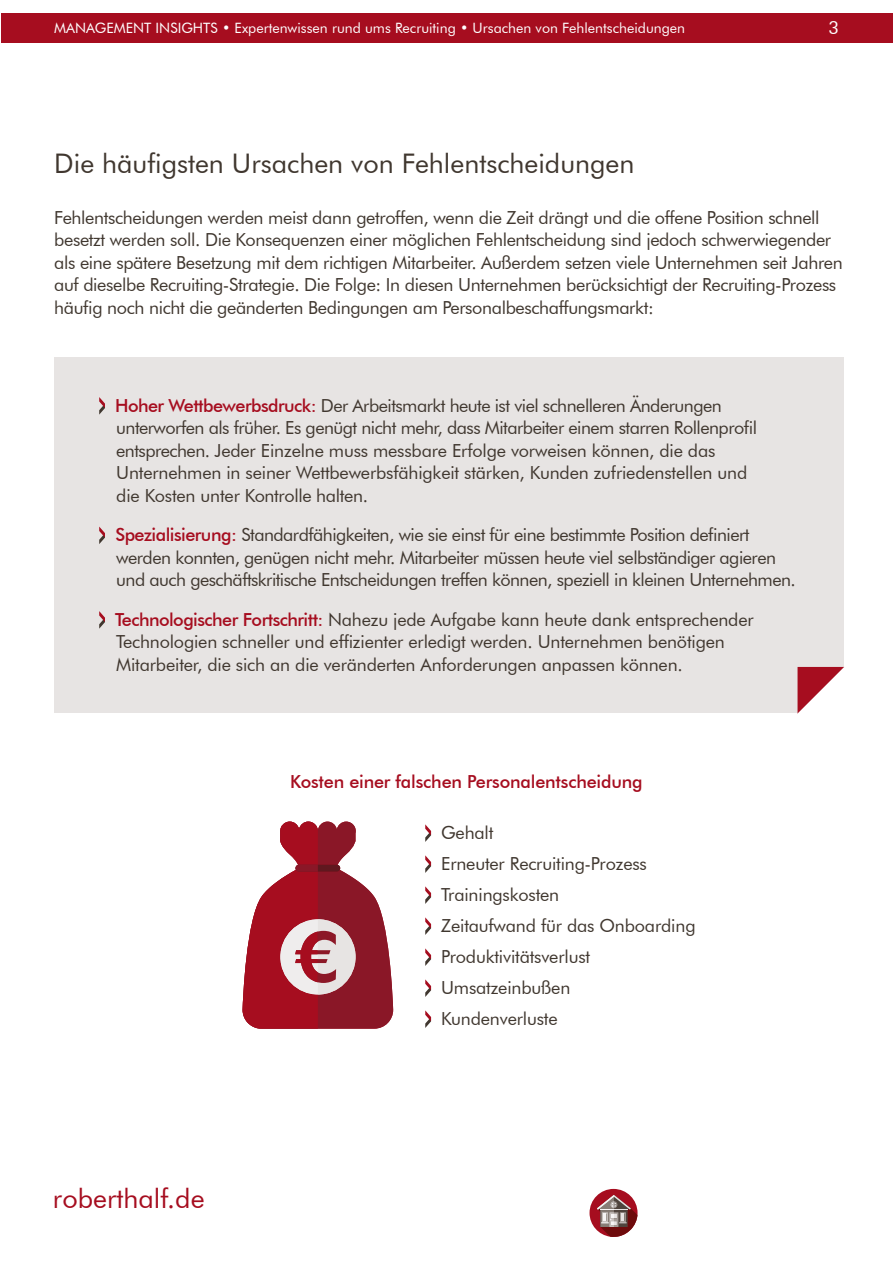
<style>
.page{position:relative;width:893px;height:1263px;background:#fff}
.page>*{position:absolute;margin:0;border:0;box-sizing:border-box;transform-origin:0 0}
.t1{font:27px "Futura BT";color:#40372f}
.t2{font:27px "Futura BT";color:#a60d1f}
.t3{font:18px/22.5px "Futura BT";letter-spacing:-.02em;color:#40372f}
.t4{font:500 18px "Futura BT";letter-spacing:-.01em;color:#a60d1f}
.t5{font:18px "Futura BT";color:#fff}
.t6{font:14.25px "Futura BT";color:#fff}
.s1{font-weight:500;color:#a60d1f}
</style>
<div class="page">
<div style="left:1px;top:13px;width:892px;height:30px;background:#a60d1f"></div>
<svg style="left:589px;top:1189px;width:48px;height:48px"></svg>
<div style="left:54px;top:357px;width:790px;height:356px;background:#e7e4e3"></div>
<svg style="left:797px;top:667px;width:47px;height:47px;background:#d38890"></svg>
<svg style="left:99px;top:397px;width:6px;height:18px"></svg>
<svg style="left:99px;top:527px;width:6px;height:17px"></svg>
<svg style="left:99px;top:611px;width:6px;height:18px"></svg>
<svg style="left:425px;top:824px;width:6px;height:18px"></svg>
<svg style="left:425px;top:855px;width:6px;height:18px"></svg>
<svg style="left:425px;top:886px;width:6px;height:18px"></svg>
<svg style="left:425px;top:917px;width:6px;height:18px"></svg>
<svg style="left:425px;top:948px;width:6px;height:18px"></svg>
<svg style="left:425px;top:979px;width:6px;height:18px"></svg>
<svg style="left:425px;top:1010px;width:6px;height:18px"></svg>
<svg style="left:243px;top:821px;width:150px;height:208px"></svg>
<p class="t6" style="left:54px;top:19px;width:632px">MANAGEMENT INSIGHTS • Expertenwissen rund ums Recruiting • Ursachen von Fehlentscheidungen</p>
<p class="t5" style="left:829px;top:17px;width:12px">3</p>
<h1 class="t1" style="left:54px;top:147px;width:582px">Die häufigsten Ursachen von Fehlentscheidungen</h1>
<p class="t3" style="left:54px;top:206px;width:790px">Fehlentscheidungen werden meist dann getroffen, wenn die Zeit drängt und die offene Position schnell besetzt werden soll. Die Konsequenzen einer möglichen Fehlentscheidung sind jedoch schwerwiegender als eine spätere Besetzung mit dem richtigen Mitarbeiter. Außerdem setzen viele Unternehmen seit Jahren auf dieselbe Recruiting-Strategie. Die Folge: In diesen Unternehmen berücksichtigt der Recruiting-Prozess häufig noch nicht die geänderten Bedingungen am Personalbeschaffungsmarkt:</p>
<p class="t3" style="left:115px;top:394px;width:643px"><span class="s1">Hoher Wettbewerbsdruck:</span> Der Arbeitsmarkt heute ist viel schnelleren Änderungen unterworfen als früher. Es genügt nicht mehr, dass Mitarbeiter einem starren Rollenprofil entsprechen. Jeder Einzelne muss messbare Erfolge vorweisen können, die das Unternehmen in seiner Wettbewerbsfähigkeit stärken, Kunden zufriedenstellen und die Kosten unter Kontrolle halten.</p>
<p class="t3" style="left:115px;top:523px;width:682px"><span class="s1">Spezialisierung:</span> Standardfähigkeiten, wie sie einst für eine bestimmte Position definiert werden konnten, genügen nicht mehr. Mitarbeiter müssen heute viel selbständiger agieren und auch geschäftskritische Entscheidungen treffen können, speziell in kleinen Unternehmen.</p>
<p class="t3" style="left:115px;top:608px;width:640px"><span class="s1">Technologischer Fortschritt:</span> Nahezu jede Aufgabe kann heute dank entsprechender<br>Technologien schneller und effizienter erledigt werden. Unternehmen benötigen<br>Mitarbeiter, die sich an die veränderten Anforderungen anpassen können.</p>
<p class="t4" style="left:290px;top:770px;width:354px">Kosten einer falschen Personalentscheidung</p>
<h1 class="t2" style="left:53px;top:1182px;width:153px">roberthalf.de</h1>
<p class="t3" style="left:441px;top:817px;width:256px;line-height:31px">Gehalt<br>Erneuter Recruiting-Prozess<br>Trainingskosten<br>Zeitaufwand für das Onboarding<br>Produktivitätsverlust<br>Umsatzeinbußen<br>Kundenverluste</p>
</div>
